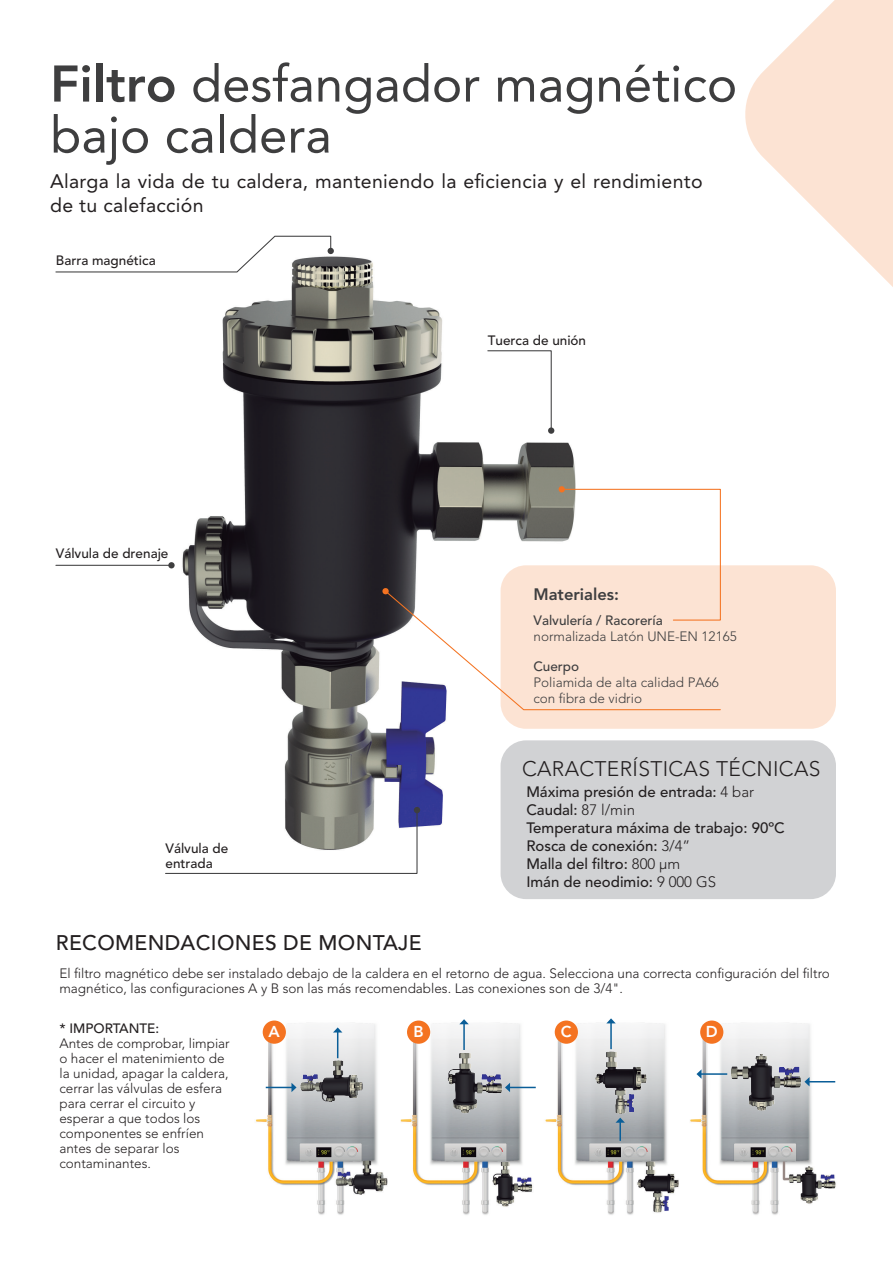
<style>
.page{position:relative;width:893px;height:1263px;background:#fff}
.page>*{position:absolute;margin:0;border:0;box-sizing:border-box;transform-origin:0 0}
.t1{font:51px/51px "Avenir LT Std";color:#3e3e3f}
.t2{font:500 21px "Avenir LT Std";letter-spacing:.015em;color:#231f20}
.t3{font:300 21px "Avenir LT Std";letter-spacing:.015em;color:#231f20}
.t4{font:19.5px/24px "Avenir LT Std";letter-spacing:.015em;color:#231f20}
.t5{font:800 16.5px "Avenir LT Std";color:#3e3e3f}
.t6{font:800 15.75px "Avenir LT Std";color:#fff}
.t7{font:500 15px/18px "Avenir LT Std";color:#231f20}
.t8{font:300 13.5px/15px "Avenir LT Std";color:#231f20}
.t9{font:500 13.5px/15px "Avenir LT Std";color:#231f20}
.t10{font:300 13.5px/16.2px "Avenir LT Std";color:#3e3e3f}
.t11{font:500 13.5px "Avenir LT Std";color:#3e3e3f}
.s1{font-weight:800}
.s2{font-weight:300}
</style>
<div class="page">
<svg style="left:745px;top:0;width:148px;height:287px;fill:#fce3d3"></svg>
<img style="left:130px;top:256px;width:446px;height:616px">
<svg style="left:55px;top:235px;width:279px;height:38px"></svg>
<hr style="left:56px;top:565px;width:116px;height:1px;background:#3e3e3f">
<div style="left:168px;top:562px;width:7px;height:6px;background:#3e3e3f;border-radius:50%"></div>
<svg style="left:164px;top:807px;width:256px;height:67px"></svg>
<svg style="left:487px;top:350px;width:65px;height:82px"></svg>
<div style="left:548px;top:427px;width:6px;height:7px;background:#3e3e3f;border-radius:50%"></div>
<svg style="left:382px;top:486px;width:339px;height:225px"></svg>
<img style="left:255px;top:1021px;width:581px;height:194px">
<div style="left:263px;top:1020px;width:23px;height:24px;background:#f47321;border-radius:50%"></div>
<div style="left:407px;top:1020px;width:23px;height:24px;background:#f47321;border-radius:50%"></div>
<div style="left:555px;top:1020px;width:23px;height:24px;background:#f47321;border-radius:50%"></div>
<div style="left:700px;top:1020px;width:23px;height:24px;background:#f47321;border-radius:50%"></div>
<img style="left:443px;top:1050px;width:63px;height:65px">
<img style="left:588px;top:1050px;width:62px;height:65px">
<img style="left:727px;top:1052px;width:76px;height:61px">
<img style="left:298px;top:1058px;width:66px;height:50px">
<svg style="left:266px;top:1083px;width:31px;height:9px"></svg>
<svg style="left:505px;top:1083px;width:31px;height:9px"></svg>
<hr style="left:701px;top:1073px;width:26px;height:2px;background:#0a5e98">
<svg style="left:696px;top:1069px;width:5px;height:10px"></svg>
<svg style="left:804px;top:1077px;width:31px;height:9px"></svg>
<svg style="left:333px;top:1027px;width:9px;height:31px"></svg>
<hr style="left:463px;top:1024px;width:2px;height:26px;background:#0a5e98">
<svg style="left:459px;top:1019px;width:10px;height:5px"></svg>
<hr style="left:610px;top:1023px;width:2px;height:26px;background:#0a5e98">
<svg style="left:606px;top:1018px;width:10px;height:5px"></svg>
<svg style="left:615px;top:1118px;width:10px;height:23px"></svg>
<div style="left:501px;top:565px;width:335px;height:164px;background:#fce3d3;border-radius:26px"></div>
<div style="left:501px;top:740px;width:335px;height:159px;background:#d1d2d4;border-radius:26px"></div>
<h1 class="t1" style="left:50px;top:59px;width:688px"><span class="s1">Filtro</span> desfangador magnético bajo caldera</h1>
<h3 class="t4" style="left:50px;top:169px;width:654px">Alarga la vida de tu caldera, manteniendo la eficiencia y el rendimiento de tu calefacción</h3>
<p class="t9" style="left:56px;top:253px;width:101px">Barra magnética</p>
<p class="t9" style="left:56px;top:546px;width:114px">Válvula de drenaje</p>
<p class="t9" style="left:166px;top:841px;width:64px">Válvula de entrada</p>
<p class="t9" style="left:488px;top:333px;width:100px">Tuerca de unión</p>
<p class="t5" style="left:533px;top:585px;width:87px">Materiales:</p>
<p class="t11" style="left:533px;top:612px;width:131px">Valvulería / Racorería</p>
<p class="t10" style="left:533px;top:628px;width:205px">normalizada Latón UNE-EN 12165</p>
<p class="t11" style="left:533px;top:658px;width:47px">Cuerpo</p>
<p class="t10" style="left:533px;top:674px;width:187px">Poliamida de alta calidad PA66 con fibra de vidrio</p>
<h2 class="t3" style="left:522px;top:756px;width:300px">CARACTERÍSTICAS TÉCNICAS</h2>
<p class="t7" style="left:526px;top:783px;width:260px">Máxima presión de entrada: <span class="s2">4 bar<br></span>Caudal: <span class="s2">87 l/min<br></span>Temperatura máxima de trabajo: 90ºC<br>Rosca de conexión: <span class="s2">3/4”<br></span>Malla del filtro: <span class="s2">800 µm<br></span>Imán de neodimio: <span class="s2">9 000 GS</span></p>
<h2 class="t2" style="left:56px;top:931px;width:367px">RECOMENDACIONES DE MONTAJE</h2>
<p class="t8" style="left:59px;top:966px;width:772px">El filtro magnético debe ser instalado debajo de la caldera en el retorno de agua. Selecciona una correcta configuración del filtro magnético, las configuraciones A y B son las más recomendables. Las conexiones son de 3/4".</p>
<p class="t9" style="left:59px;top:1021px;width:101px">* IMPORTANTE:</p>
<p class="t8" style="left:59px;top:1035px;width:172px">Antes de comprobar, limpiar o hacer el matenimiento de la unidad, apagar la caldera, cerrar las válvulas de esfera para cerrar el circuito y esperar a que todos los componentes se enfríen antes de separar los contaminantes.</p>
<p class="t6" style="left:269px;top:1022px;width:13px">A</p>
<p class="t6" style="left:414px;top:1022px;width:12px">B</p>
<p class="t6" style="left:561px;top:1022px;width:12px">C</p>
<p class="t6" style="left:706px;top:1022px;width:13px">D</p>
</div>
